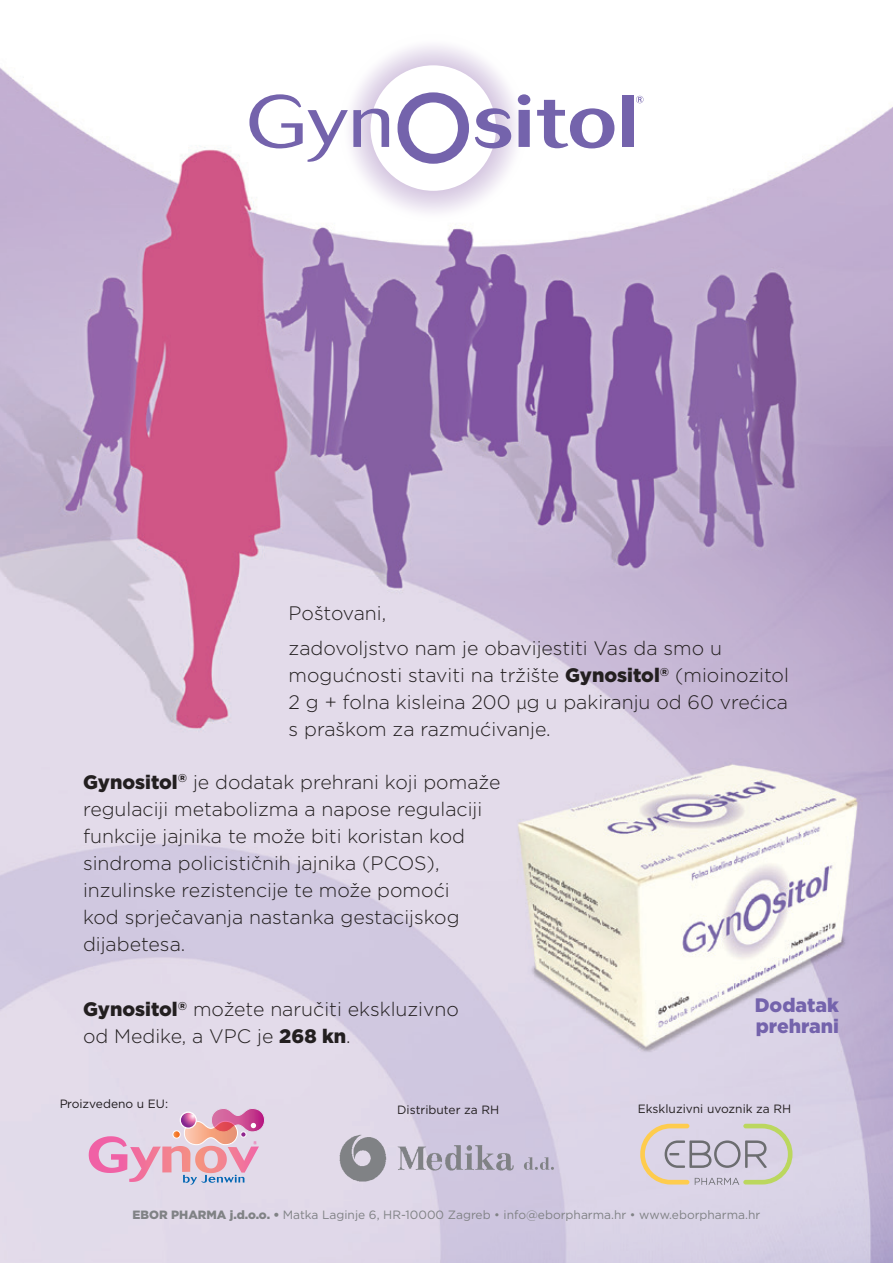
<style>
.page{position:relative;width:893px;height:1263px;background:#fff}
.page>*{position:absolute;margin:0;border:0;box-sizing:border-box;transform-origin:0 0}
.t1{font:300 19.5px/27px "Gotham";color:#231f20}
.t2{font:900 19.5px/21px "Gotham";color:#7463ac}
.t3{font:12px "Gotham";color:#808285}
.t4{font:12px "Gotham";color:#231f20}
.s1{font-weight:900}
.s2{font-family:"Myriad Pro"}
</style>
<div class="page">
<img style="left:0;top:67px;width:893px;height:1196px">
<svg style="left:339px;top:34px;width:188px;height:187px"></svg>
<div style="left:370px;top:65px;width:126px;height:126px;background:#fff;border-radius:50%"></div>
<svg style="left:397px;top:92px;width:72px;height:72px"></svg>
<svg style="left:475px;top:108px;width:36px;height:40px"></svg>
<svg style="left:518px;top:94px;width:12px;height:53px"></svg>
<svg style="left:537px;top:100px;width:77px;height:48px"></svg>
<div style="left:622px;top:96px;width:12px;height:51px;background:#7463ac"></div>
<svg style="left:249px;top:94px;width:140px;height:68px"></svg>
<svg style="left:636px;top:96px;width:7px;height:7px"></svg>
<svg style="left:89px;top:1108px;width:176px;height:77px;background:#e1b9cd"></svg>
<svg style="left:640px;top:1124px;width:152px;height:61px;background:#d0c9c9"></svg>
<img style="left:338px;top:1133px;width:177px;height:49px">
<svg style="left:524px;top:1157px;width:30px;height:13px"></svg>
<p class="t1" style="left:289px;top:599px;width:99px">Poštovani,</p>
<p class="t1" style="left:289px;top:634px;width:502px">zadovoljstvo nam je obavijestiti Vas da smo u mogućnosti staviti na tržište <span class="s1">Gynositol</span><sup>®</sup> (mioinozitol 2 g + folna kisleina 200 <span class="s2">μ</span>g u pakiranju od 60 vrećica s praškom za razmućivanje.</p>
<p class="t1" style="left:83px;top:768px;width:419px"><span class="s1">Gynositol</span><sup>®</sup> je dodatak prehrani koji pomaže regulaciji metabolizma a napose regulaciji funkcije jajnika te može biti koristan kod sindroma policističnih jajnika (PCOS), inzulinske rezistencije te može pomoći<br>kod sprječavanja nastanka gestacijskog dijabetesa.</p>
<p class="t1" style="left:83px;top:995px;width:377px"><span class="s1">Gynositol</span><sup>®</sup> možete naručiti ekskluzivno od Medike, a VPC je <span class="s1">268 kn</span>.</p>
<p class="t2" style="left:755px;top:995px;width:86px">Dodatak prehrani</p>
<p class="t4" style="left:59px;top:1096px;width:110px">Proizvedeno u EU:</p>
<p class="t4" style="left:397px;top:1102px;width:103px">Distributer za RH</p>
<p class="t4" style="left:638px;top:1101px;width:155px">Ekskluzivni uvoznik za RH</p>
<p class="t3" style="left:133px;top:1207px;width:629px"><span class="s1">EBOR PHARMA j.d.o.o. •</span> Matka Laginje 6, HR-10000 Zagreb • info@eborpharma.hr • www.eborpharma.hr</p>
</div>
